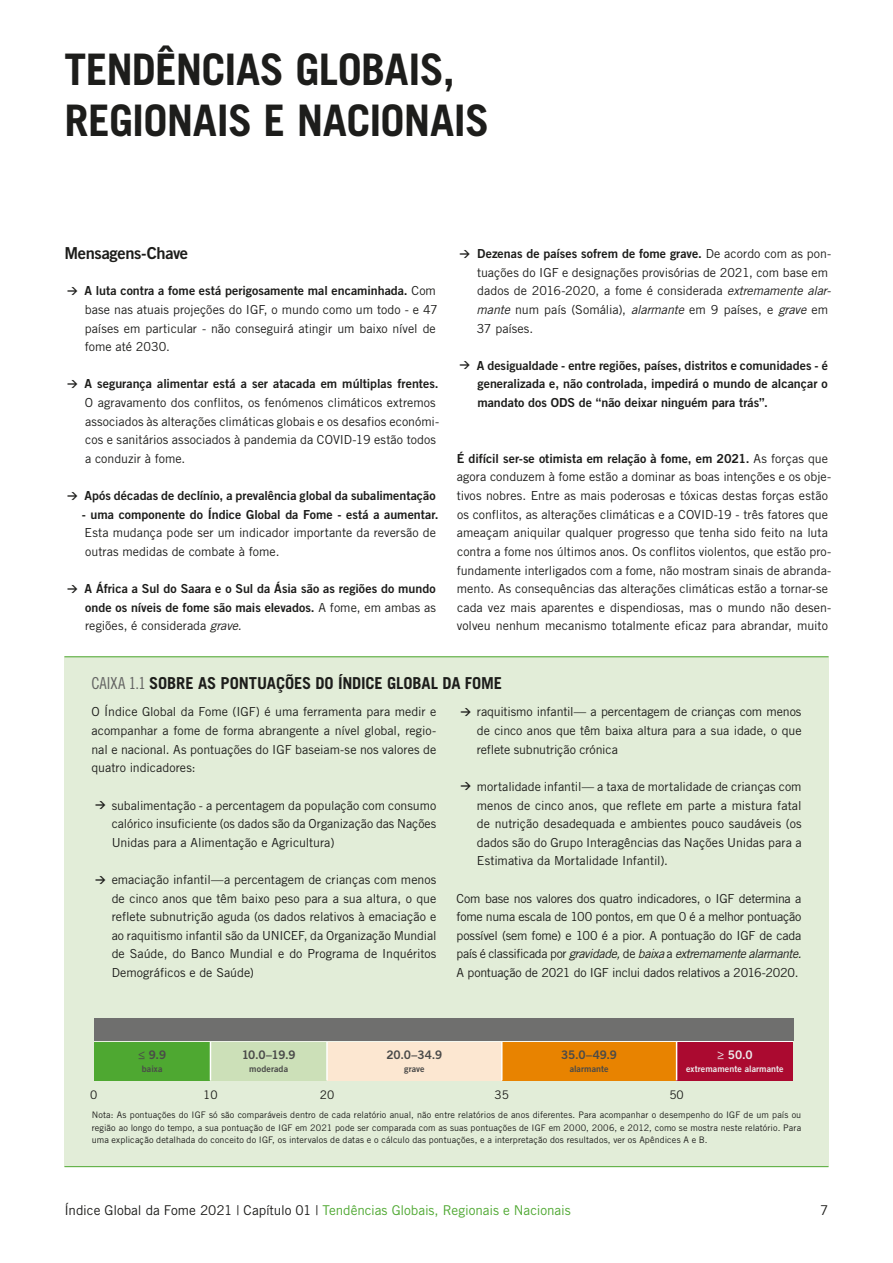
<style>
.page{position:relative;width:893px;height:1263px;background:#fff}
.page>*{position:absolute;margin:0;border:0;box-sizing:border-box;transform-origin:0 0}
.t1{font:700 43.5px/51px "Trade Gothic LT Std";letter-spacing:-.02em;color:#1d1d1b}
.t2{font:700 16.5px "Trade Gothic LT Std";letter-spacing:-.01em;color:#1d1d1b}
.t3{font:16.5px "Trade Gothic LT Std Bd 2";letter-spacing:-.02em;color:#1d1d1b}
.t4{font:13.5px "Trade Gothic LT Std";letter-spacing:-.01em;color:#4ea831}
.t5{font:13.5px "Trade Gothic LT Std";color:#1d1d1b}
.t6{font:12.45px/18.6px "Trade Gothic LT Std";color:#1d1d1b;text-align:justify}
.t7{font:12.45px/18.6px "Trade Gothic LT Std Bd 2";color:#1d1d1b;text-align:right}
.t8{font:11.85px "Trade Gothic LT Std Bd 2";letter-spacing:-.02em;color:#4a4a49}
.t9{font:11.85px "Trade Gothic LT Std";color:#1d1d1b}
.t10{font:11.85px "Trade Gothic LT Std Bd 2";color:#ececec}
.t11{font:9px/12.8px "Trade Gothic LT Std";letter-spacing:.015em;color:#1d1d1b;text-align:justify}
.t12{font:8.85px "Trade Gothic LT Std Bd 2";letter-spacing:.01em;color:#4a4a49}
.t13{font:8.85px "Trade Gothic LT Std Bd 2";letter-spacing:.01em;color:#ececec}
.s1{font-family:"DIN";font-weight:700;font-size:10.5px}
.s2{font-family:"Trade Gothic LT Std"}
.s3{font-style:italic}
.s4{font-family:"Trade Gothic LT Std Cn 18";font-weight:400;color:#646463}
.s5{color:#1d1d1b}
</style>
<div class="page">
<div style="left:64px;top:657px;width:764px;height:510px;background:#e2edd8"></div>
<hr style="left:64px;top:1166px;width:764px;height:1px;background:#4ea831">
<svg style="left:124px;top:1039px;width:670px;height:3px"></svg>
<div style="left:94px;top:1042px;width:116px;height:38px;background:#4ea831"></div>
<div style="left:210px;top:1042px;width:117px;height:38px;background:#cce0b8"></div>
<div style="left:327px;top:1042px;width:175px;height:38px;background:#fce7d1"></div>
<div style="left:502px;top:1042px;width:174px;height:38px;background:#e88300"></div>
<div style="left:676px;top:1042px;width:117px;height:38px;background:#ab0a30"></div>
<hr style="left:210px;top:1042px;width:1px;height:38px;background:#fff">
<hr style="left:326px;top:1042px;width:2px;height:38px;background:#fff">
<hr style="left:501px;top:1042px;width:1px;height:38px;background:#fff">
<hr style="left:676px;top:1042px;width:1px;height:38px;background:#fff">
<div style="left:94px;top:1018px;width:699px;height:23px;background:#6f6f6e"></div>
<hr style="left:64px;top:657px;width:764px;height:1px;background:#4ea831">
<h1 class="t1" style="left:64px;top:47px;width:426px">TENDÊNCIAS GLOBAIS,<br>REGIONAIS E NACIONAIS</h1>
<h2 class="t3" style="left:64px;top:247px;width:125px">Mensagens-Chave</h2>
<p class="t7" style="left:67px;top:283px;width:370px"><span class="s1">&gt;</span> A luta contra a fome está perigosamente mal encaminhada. <span class="s2">Com</span></p>
<p class="t6" style="left:85px;top:301px;width:354px;text-align:left">base nas atuais projeções do IGF, o mundo como um todo - e 47 países em particular - não conseguirá atingir um baixo nível de fome até 2030.</p>
<p class="t7" style="left:67px;top:376px;width:373px"><span class="s1">&gt;</span> A segurança alimentar está a ser atacada em múltiplas frentes.</p>
<p class="t6" style="left:85px;top:394px;width:356px;text-align:left">O agravamento dos conflitos, os fenómenos climáticos extremos associados às alterações climáticas globais e os desafios económi&shy;cos e sanitários associados à pandemia da COVID-19 estão todos a conduzir à fome.</p>
<p class="t7" style="left:67px;top:487px;width:370px"><span class="s1">&gt;</span> Após décadas de declínio, a prevalência global da subalimentação</p>
<p class="t7" style="left:82px;top:506px;width:358px">- uma componente do Índice Global da Fome - está a aumentar.</p>
<p class="t6" style="left:85px;top:525px;width:353px">Esta mudança pode ser um indicador importante da reversão de outras medidas de combate à fome.</p>
<p class="t7" style="left:67px;top:580px;width:370px"><span class="s1">&gt;</span> A África a Sul do Saara e o Sul da Ásia são as regiões do mundo onde os níveis de fome são mais elevados. <span class="s2">A fome, em ambas as</span></p>
<p class="t6" style="left:85px;top:618px;width:158px">regiões, é considerada <span class="s3">grave.</span></p>
<p class="t7" style="left:459px;top:245px;width:373px"><span class="s1">&gt;</span> Dezenas de países sofrem de fome grave. <span class="s2">De acordo com as pon-</span></p>
<p class="t6" style="left:476px;top:264px;width:356px;text-align:left">tuações do IGF e designações provisórias de 2021, com base em dados de 2016-2020, a fome é considerada <span class="s3">extremamente alar&shy;mante</span> num país (Somália), <span class="s3">alarmante</span> em 9 países, e <span class="s3">grave</span> em 37 países.</p>
<p class="t7" style="left:477px;top:357px;width:352px;text-align:justify;text-indent:-18px"><span class="s1">&gt;</span> A desigualdade - entre regiões, países, distritos e comunidades - é generalizada e, não controlada, impedirá o mundo de alcançar o mandato dos ODS de “não deixar ninguém para trás”.</p>
<p class="t7" style="left:457px;top:450px;width:373px">É difícil ser-se otimista em relação à fome, em 2021. <span class="s2">As forças que</span></p>
<p class="t6" style="left:457px;top:469px;width:376px;text-align:left">agora conduzem à fome estão a dominar as boas intenções e os obje&shy;tivos nobres. Entre as mais poderosas e tóxicas destas forças estão os conflitos, as alterações climáticas e a COVID-19 - três fatores que ameaçam aniquilar qualquer progresso que tenha sido feito na luta contra a fome nos últimos anos. Os conflitos violentos, que estão pro&shy;fundamente interligados com a fome, não mostram sinais de abranda&shy;mento. As consequências das alterações climáticas estão a tornar-se cada vez mais aparentes e dispendiosas, mas o mundo não desen&shy;volveu nenhum mecanismo totalmente eficaz para abrandar, muito</p>
<h2 class="t2" style="left:91px;top:677px;width:412px"><span class="s4">CAIXA 1.1</span> SOBRE AS PONTUAÇÕES DO ÍNDICE GLOBAL DA FOME</h2>
<p class="t6" style="left:91px;top:704px;width:346px">O Índice Global da Fome (IGF) é uma ferramenta para medir e acompanhar a fome de forma abrangente a nível global, regio&shy;nal e nacional. As pontuações do IGF baseiam-se nos valores de quatro indicadores:</p>
<p class="t6" style="left:112px;top:797px;width:326px;text-indent:-17px"><span class="s1">&gt;</span> subalimentação - a percentagem da população com consumo calórico insuficiente (os dados são da Organização das Nações Unidas para a Alimentação e Agricultura)</p>
<p class="t6" style="left:112px;top:871px;width:326px;text-indent:-17px"><span class="s1">&gt;</span> emaciação infantil—a percentagem de crianças com menos de cinco anos que têm baixo peso para a sua altura, o que reflete subnutrição aguda (os dados relativos à emaciação e ao raquitismo infantil são da UNICEF, da Organização Mundial de Saúde, do Banco Mundial e do Programa de Inquéritos Demográficos e de Saúde)</p>
<p class="t6" style="left:477px;top:704px;width:326px;text-indent:-16px"><span class="s1">&gt;</span> raquitismo infantil— a percentagem de crianças com menos de cinco anos que têm baixa altura para a sua idade, o que reflete subnutrição crónica</p>
<p class="t6" style="left:477px;top:778px;width:326px;text-indent:-16px"><span class="s1">&gt;</span> mortalidade infantil— a taxa de mortalidade de crianças com menos de cinco anos, que reflete em parte a mistura fatal de nutrição desadequada e ambientes pouco saudáveis (os dados são do Grupo Interagências das Nações Unidas para a Estimativa da Mortalidade Infantil).</p>
<p class="t6" style="left:457px;top:890px;width:346px">Com base nos valores dos quatro indicadores, o IGF determina a fome numa escala de 100 pontos, em que 0 é a melhor pontuação possível (sem fome) e 100 é a pior. A pontuação do IGF de cada país é classificada por <span class="s3">gravidade,</span> de <span class="s3">baixa</span> a <span class="s3">extremamente alarmante.<br></span>A pontuação de 2021 do IGF inclui dados relativos a 2016-2020.</p>
<p class="t8" style="left:138px;top:1051px;width:30px">≤ 9.9</p>
<p class="t12" style="left:142px;top:1066px;width:22px">baixa</p>
<p class="t8" style="left:242px;top:1051px;width:56px">10.0–19.9</p>
<p class="t12" style="left:249px;top:1066px;width:40px">moderada</p>
<p class="t8" style="left:386px;top:1051px;width:58px">20.0–34.9</p>
<p class="t12" style="left:404px;top:1066px;width:22px">grave</p>
<p class="t8" style="left:561px;top:1051px;width:57px">35.0–49.9</p>
<p class="t12" style="left:570px;top:1066px;width:41px">alarmante</p>
<p class="t10" style="left:717px;top:1051px;width:37px">≥ 50.0</p>
<p class="t13" style="left:686px;top:1066px;width:99px">extremamente alarmante</p>
<p class="t9" style="left:90px;top:1090px;width:9px">0</p>
<p class="t9" style="left:320px;top:1090px;width:16px">20</p>
<p class="t9" style="left:494px;top:1090px;width:16px">35</p>
<p class="t9" style="left:669px;top:1090px;width:16px">50</p>
<p class="t9" style="left:203px;top:1090px;width:16px">10</p>
<p class="t11" style="left:92px;top:1109px;width:711px">Nota: As pontuações do IGF só são comparáveis dentro de cada relatório anual, não entre relatórios de anos diferentes. Para acompanhar o desempenho do IGF de um país ou região ao longo do tempo, a sua pontuação de IGF em 2021 pode ser comparada com as suas pontuações de IGF em 2000, 2006, e 2012, como se mostra neste relatório. Para uma explicação detalhada do conceito do IGF, os intervalos de datas e o cálculo das pontuações, e a interpretação dos resultados, ver os Apêndices A e B.</p>
<p class="t4" style="left:64px;top:1205px;width:508px"><span class="s5">Índice Global da Fome 2021 | Capítulo 01 |</span> Tendências Globais, Regionais e Nacionais</p>
<p class="t5" style="left:820px;top:1205px;width:10px">7</p>
</div>
